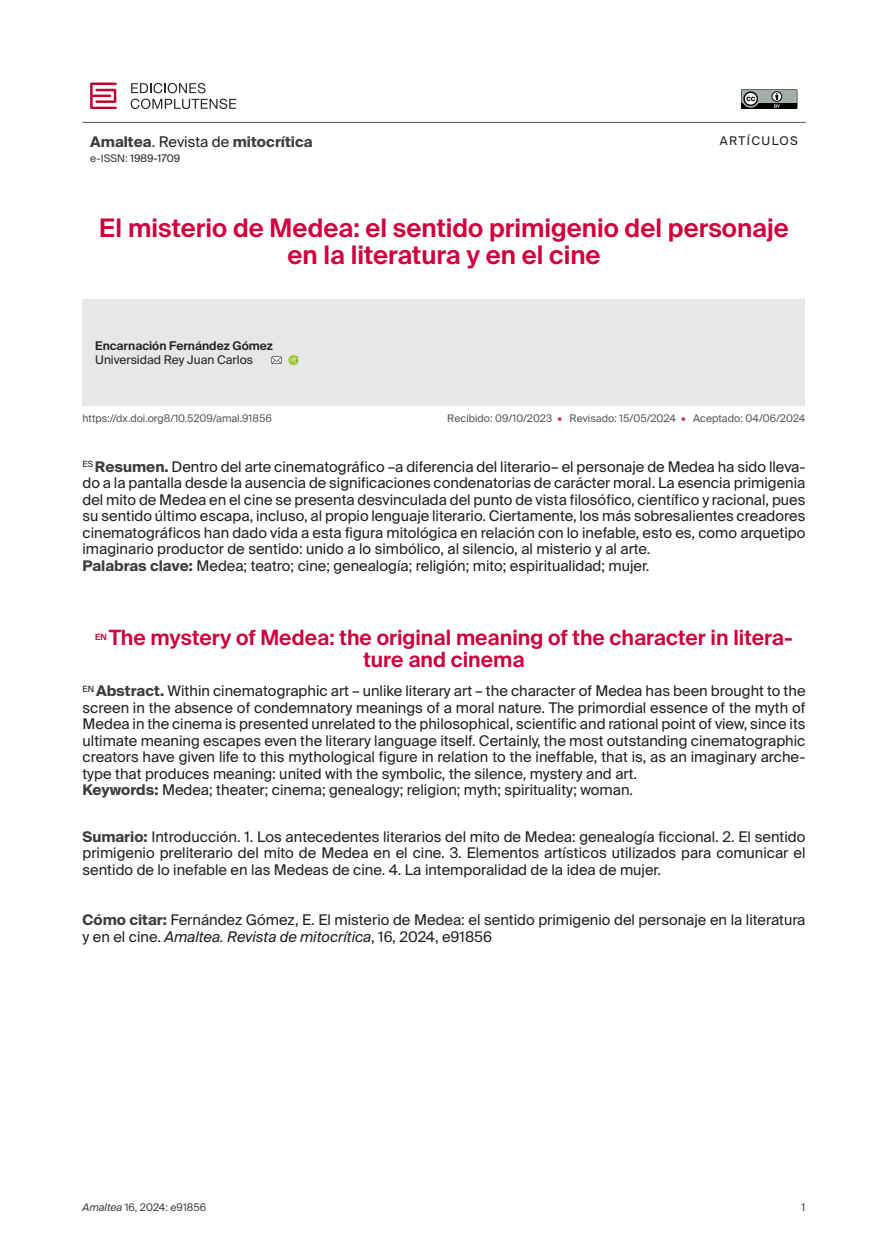
<style>
.page{position:relative;width:888px;height:1258px;background:#fff}
.page>*{position:absolute;margin:0;border:0;box-sizing:border-box;transform-origin:0 0}
.Título_original_ES{font:600 25.5px/27px "Suisse Intl";color:#cf003d;text-align:center}
.Título_traducido_EN{font:600 21px/22.5px "Suisse Intl";color:#cf003d}
.Resumen_abstract_ES{font:14.7px/16.5px "Suisse Intl";color:#231f20;text-align:justify}
.Resumen_abstract_EN{font:14.7px/16.5px "Suisse Intl";color:#231f20;text-align:justify}
.Sumario_CómoCitar{font:14.7px/16.5px "Suisse Intl";color:#231f20;text-align:justify}
.Palabras_clave_keywords{font:14.7px "Suisse Intl";color:#231f20}
.t1{font:700 14.7px "Suisse Intl";color:#3e3e3f}
.Autor{font:600 12px "Suisse Intl";color:#231f20}
.Autor-2{font:12px "Suisse Intl";color:#231f20}
.Autor-3{font:12px "Suisse Intl";letter-spacing:.12em;color:#231f20}
.Doi_Recibido_Aceptado{font:10.5px "Suisse Intl";color:#57585a}
.t2{font:10.5px "Suisse Intl";color:#3e3e3f}
.t3{font:10.5px "Suisse Intl";color:#231f20}
.Título_traducido_EN-2{font:600 8.55px "Suisse Intl";color:#cf003d}
.s1{font-weight:400;color:#231f20}
.s2{color:#3e3e3f}
.s3{font-weight:700;color:#3e3e3f}
.s4{color:#d83364}
.s5{font-style:italic}
</style>
<div class="page">
<svg style="left:741px;top:89px;width:56px;height:20px"></svg>
<svg style="left:90px;top:83px;width:27px;height:26px"></svg>
<svg style="left:131px;top:83px;width:75px;height:10px"></svg>
<svg style="left:131px;top:99px;width:105px;height:10px"></svg>
<hr style="left:83px;top:122px;width:723px;height:1px;background:#57585a">
<div style="left:83px;top:299px;width:722px;height:106px;background:#e6e7e9"></div>
<svg style="left:271px;top:356px;width:11px;height:8px"></svg>
<svg style="left:288px;top:355px;width:11px;height:10px"></svg>
<p class="t1" style="left:90px;top:134px;width:224px">Amaltea<span class="s1">. Revista de</span> mitocrítica</p>
<p class="t3" style="left:90px;top:152px;width:91px"><span class="s2">e-ISSN:</span> 1989-1709</p>
<p class="Autor-3" style="left:720px;top:134px;width:80px">ARTÍCULOS</p>
<p class="Título_original_ES" style="left:99px;top:215px;width:691px">El misterio de Medea: el sentido primigenio del personaje en la literatura y en el cine</p>
<p class="Autor" style="left:95px;top:338px;width:179px">Encarnación Fernández Gómez</p>
<p class="Autor-2" style="left:95px;top:353px;width:159px">Universidad Rey Juan Carlos</p>
<p class="Doi_Recibido_Aceptado" style="left:83px;top:412px;width:191px">https://dx.doi.org8/10.5209/amal.91856</p>
<p class="Resumen_abstract_ES" style="left:83px;top:458px;width:724px"><sup>ES</sup> <span class="s3">Resumen.</span> Dentro del arte cinematográfico –a diferencia del literario– el personaje de Medea ha sido lleva&shy;do a la pantalla desde la ausencia de significaciones condenatorias de carácter moral. La esencia primigenia del mito de Medea en el cine se presenta desvinculada del punto de vista filosófico, científico y racional, pues su sentido último escapa, incluso, al propio lenguaje literario. Ciertamente, los más sobresalientes creadores cinematográficos han dado vida a esta figura mitológica en relación con lo inefable, esto es, como arquetipo imaginario productor de sentido: unido a lo simbólico, al silencio, al misterio y al arte.</p>
<p class="Palabras_clave_keywords" style="left:83px;top:557px;width:568px"><span class="s3">Palabras clave:</span> Medea; teatro; cine; genealogía; religión; mito; espiritualidad; mujer.</p>
<p class="Doi_Recibido_Aceptado" style="left:447px;top:412px;width:360px">Recibido: 09/10/2023 <span class="s4">•</span> Revisado: 15/05/2024 <span class="s4">•</span> Aceptado: 04/06/2024</p>
<p class="Título_traducido_EN-2" style="left:95px;top:632px;width:13px">EN</p>
<p class="Título_traducido_EN" style="left:363px;top:626px;width:431px;text-indent:-255px">The mystery of Medea: the original meaning of the character in litera&shy;ture and cinema</p>
<p class="Resumen_abstract_EN" style="left:83px;top:683px;width:724px"><sup>EN</sup> <span class="s3">Abstract.</span> Within cinematographic art – unlike literary art – the character of Medea has been brought to the screen in the absence of condemnatory meanings of a moral nature. The primordial essence of the myth of Medea in the cinema is presented unrelated to the philosophical, scientific and rational point of view, since its ultimate meaning escapes even the literary language itself. Certainly, the most outstanding cinematographic creators have given life to this mythological figure in relation to the ineffable, that is, as an imaginary arche&shy;type that produces meaning: united with the symbolic, the silence, mystery and art.</p>
<p class="Palabras_clave_keywords" style="left:83px;top:782px;width:552px"><span class="s3">Keywords:</span> Medea; theater; cinema; genealogy; religion; myth; spirituality; woman.</p>
<p class="Sumario_CómoCitar" style="left:83px;top:828px;width:724px"><span class="s3">Sumario:</span> Introducción. 1. Los antecedentes literarios del mito de Medea: genealogía ficcional. 2. El sentido primigenio preliterario del mito de Medea en el cine. 3. Elementos artísticos utilizados para comunicar el sentido de lo inefable en las Medeas de cine. 4. La intemporalidad de la idea de mujer.</p>
<p class="Sumario_CómoCitar" style="left:83px;top:912px;width:724px"><span class="s3">Cómo citar:</span> Fernández Gómez, E. El misterio de Medea: el sentido primigenio del personaje en la literatura y en el cine. <span class="s5">Amaltea. Revista de mitocrítica</span>, 16, 2024, e91856</p>
<p class="t2" style="left:83px;top:1201px;width:125px"><span class="s5">Amaltea</span> 16, 2024: e91856</p>
<p class="t2" style="left:801px;top:1201px;width:5px">1</p>
</div>
